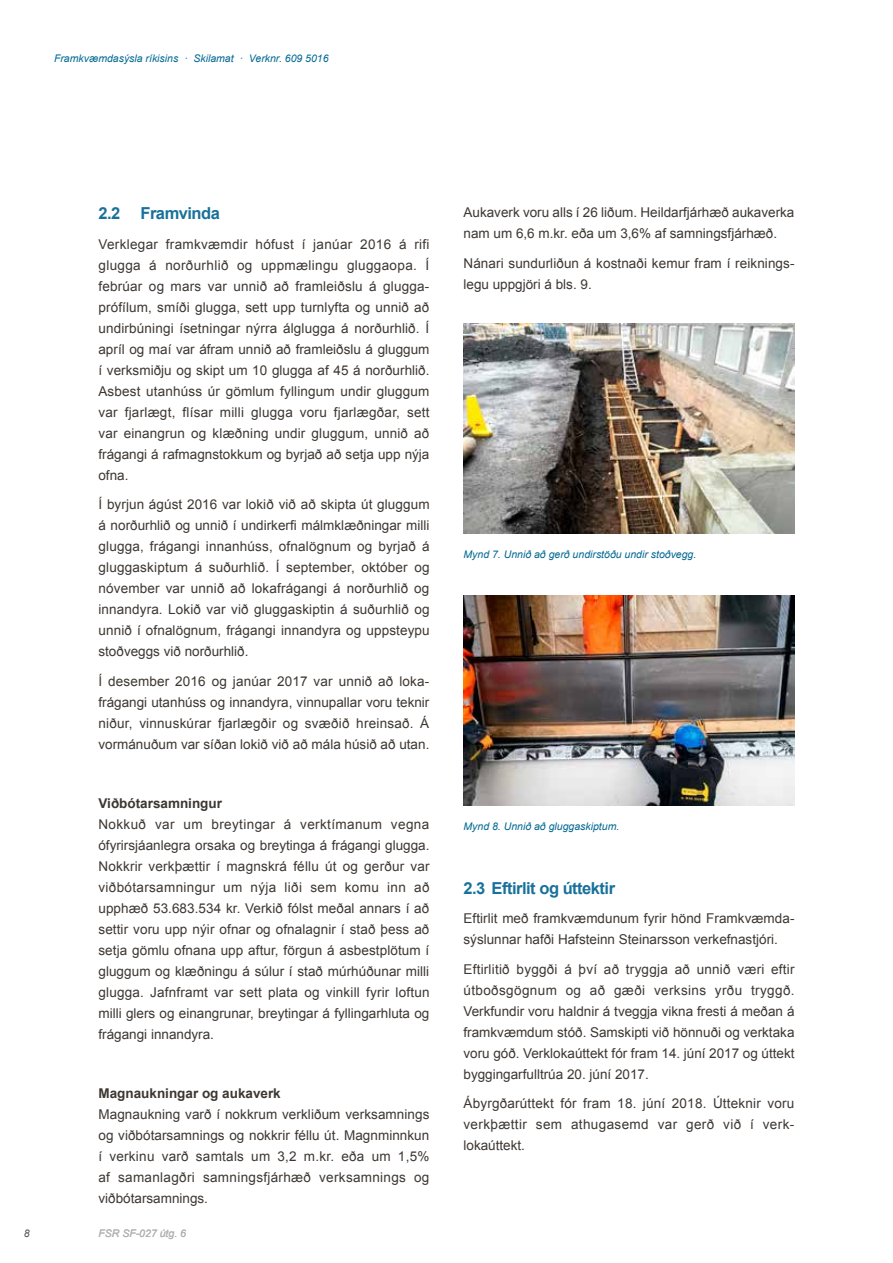
<style>
.page{position:relative;width:893px;height:1263px;background:#fff}
.page>*{position:absolute;margin:0;border:0;box-sizing:border-box;transform-origin:0 0}
.t1{font:700 16.5px "Arial";letter-spacing:-.03em;color:#18719a}
.t2{font:13.5px/21px "Arial";color:#3d3732;text-align:justify}
.t3{font:700 13.5px "Arial";color:#3d3732}
.t4{font:italic 10.5px "Arial";color:#006892}
.t5{font:italic 10.5px "Arial";color:#b4b4b4}
.t6{font:italic 10.5px "Arial";color:#57514d}
</style>
<div class="page">
<img style="left:463px;top:324px;width:332px;height:210px">
<img style="left:463px;top:595px;width:332px;height:210px">
<p class="t4" style="left:54px;top:51px;width:276px">Framkvæmdasýsla ríkisins · Skilamat · Verknr. 609 5016</p>
<p class="t6" style="left:24px;top:1227px;width:7px">8</p>
<p class="t1" style="left:98px;top:202px;width:123px">2.2 Framvinda</p>
<p class="t2" style="left:98px;top:234px;width:333px">Verklegar framkvæmdir hófust í janúar 2016 á rifi glugga á norðurhlið og uppmælingu gluggaopa. Í febrúar og mars var unnið að framleiðslu á glugga&shy;prófílum, smíði glugga, sett upp turnlyfta og unnið að undirbúningi ísetningar nýrra álglugga á norðurhlið. Í apríl og maí var áfram unnið að framleiðslu á gluggum í verksmiðju og skipt um 10 glugga af 45 á norðurhlið.<br>Asbest utanhúss úr gömlum fyllingum undir gluggum var fjarlægt, flísar milli glugga voru fjarlægðar, sett var einangrun og klæðning undir gluggum, unnið að frágangi á rafmagnstokkum og byrjað að setja upp nýja ofna.</p>
<p class="t2" style="left:98px;top:494px;width:333px">Í byrjun ágúst 2016 var lokið við að skipta út gluggum á norðurhlið og unnið í undirkerfi málmklæðningar milli glugga, frágangi innanhúss, ofnalögnum og byrjað á gluggaskiptum á suðurhlið. Í september, október og nóvember var unnið að lokafrágangi á norðurhlið og innandyra. Lokið var við gluggaskiptin á suðurhlið og unnið í ofnalögnum, frágangi innandyra og uppsteypu stoðveggs við norðurhlið.</p>
<p class="t2" style="left:98px;top:671px;width:332px">Í desember 2016 og janúar 2017 var unnið að loka&shy;frágangi utanhúss og innandyra, vinnupallar voru teknir niður, vinnuskúrar fjarlægðir og svæðið hreinsað. Á vormánuðum var síðan lokið við að mála húsið að utan.</p>
<p class="t3" style="left:98px;top:794px;width:125px">Viðbótarsamningur</p>
<p class="t2" style="left:98px;top:814px;width:333px">Nokkuð var um breytingar á verktímanum vegna ófyrirsjáanlegra orsaka og breytinga á frágangi glugga.<br>Nokkrir verkþættir í magnskrá féllu út og gerður var viðbótarsamningur um nýja liði sem komu inn að upphæð 53.683.534 kr. Verkið fólst meðal annars í að settir voru upp nýir ofnar og ofnalagnir í stað þess að setja gömlu ofnana upp aftur, förgun á asbestplötum í gluggum og klæðningu á súlur í stað múrhúðunar milli glugga. Jafnframt var sett plata og vinkill fyrir loftun milli glers og einangrunar, breytingar á fyllingarhluta og frágangi innandyra.</p>
<p class="t3" style="left:98px;top:1084px;width:184px">Magnaukningar og aukaverk</p>
<p class="t2" style="left:98px;top:1104px;width:333px">Magnaukning varð í nokkrum verkliðum verksamnings og viðbótarsamnings og nokkrir féllu út. Magnminnkun í verkinu varð samtals um 3,2 m.kr. eða um 1,5% af samanlagðri samningsfjárhæð verksamnings og viðbótarsamnings.</p>
<p class="t5" style="left:98px;top:1227px;width:89px">FSR SF-027 útg. 6</p>
<p class="t2" style="left:463px;top:202px;width:332px">Aukaverk voru alls í 26 liðum. Heildarfjárhæð aukaverka nam um 6,6 m.kr. eða um 3,6% af samningsfjárhæð.</p>
<p class="t2" style="left:463px;top:253px;width:332px">Nánari sundurliðun á kostnaði kemur fram í reiknings&shy;legu uppgjöri á bls. 9.</p>
<p class="t4" style="left:463px;top:547px;width:234px">Mynd 7. Unnið að gerð undirstöðu undir stoðvegg.</p>
<p class="t4" style="left:463px;top:819px;width:157px">Mynd 8. Unnið að gluggaskiptum.</p>
<p class="t1" style="left:463px;top:877px;width:153px">2.3 Eftirlit og úttektir</p>
<p class="t2" style="left:463px;top:908px;width:332px">Eftirlit með framkvæmdunum fyrir hönd Framkvæmda&shy;sýslunnar hafði Hafsteinn Steinarsson verkefnastjóri.</p>
<p class="t2" style="left:463px;top:959px;width:333px">Eftirlitið byggði á því að tryggja að unnið væri eftir útboðsgögnum og að gæði verksins yrðu tryggð.<br>Verkfundir voru haldnir á tveggja vikna fresti á meðan á framkvæmdum stóð. Samskipti við hönnuði og verktaka voru góð. Verklokaúttekt fór fram 14. júní 2017 og úttekt byggingarfulltrúa 20. júní 2017.</p>
<p class="t2" style="left:463px;top:1093px;width:332px">Ábyrgðarúttekt fór fram 18. júní 2018. Útteknir voru verkþættir sem athugasemd var gerð við í verk&shy;lokaúttekt.</p>
</div>
